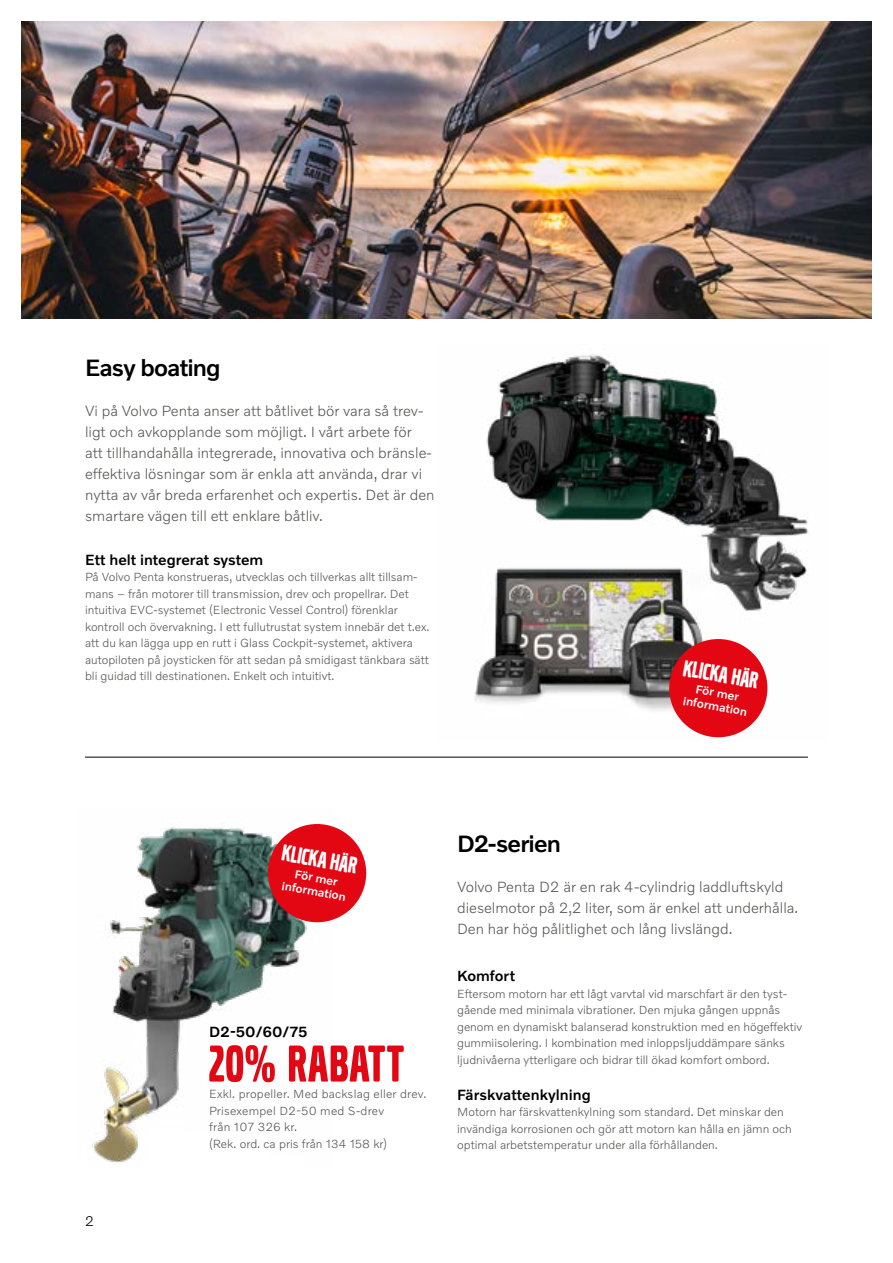
<style>
.page{position:relative;width:893px;height:1263px;background:#fff}
.page>*{position:absolute;margin:0;border:0;box-sizing:border-box;transform-origin:0 0}
.t1{font:54px "Volvo Broad Pro";letter-spacing:.015em;color:#e30613}
.t2{font:24.3px "Volvo Broad Pro";color:#fff}
.t3{font:500 24px "Volvo Novum";letter-spacing:-.035em;color:#000}
.t4{font:300 15px/21px "Volvo Novum";color:#575756}
.t5{font:500 15px "Volvo Novum";color:#000}
.t6{font:300 14.25px "Volvo Novum";color:#000}
.t7{font:300 12px/16.5px "Volvo Novum";color:#575756}
.t8{font:300 12px/16.5px "Volvo Novum";letter-spacing:.02em;color:#575756}
.t9{font:500 12px/13.5px "Volvo Novum";color:#fff;text-align:center}
</style>
<div class="page">
<img style="left:92px;top:824px;width:241px;height:339px">
<img style="left:21px;top:21px;width:851px;height:298px">
<hr style="left:85px;top:757px;width:723px;height:1px;background:#000">
<img style="left:474px;top:354px;width:334px;height:384px">
<div style="left:669px;top:639px;width:98px;height:98px;background:#e30613;border-radius:50%"></div>
<div style="left:268px;top:824px;width:98px;height:98px;background:#e30613;border-radius:50%"></div>
<h3 class="t3" style="left:85px;top:352px;width:137px">Easy boating</h3>
<p class="t4" style="left:85px;top:399px;width:351px">Vi på Volvo Penta anser att båtlivet bör vara så trev&shy;ligt och avkopplande som möjligt. I vårt arbete för<br>att tillhandahålla integrerade, innovativa och bränsle&shy;effektiva lösningar som är enkla att använda, drar vi nytta av vår breda erfarenhet och expertis. Det är den smartare vägen till ett enklare båtliv.</p>
<p class="t5" style="left:85px;top:550px;width:180px">Ett helt integrerat system</p>
<p class="t7" style="left:85px;top:568px;width:346px">På Volvo Penta konstrueras, utvecklas och tillverkas allt tillsam&shy;mans – från motorer till transmission, drev och propellrar. Det intuitiva EVC-systemet (Electronic Vessel Control) förenklar kontroll och övervakning. I ett fullutrustat system innebär det t.ex. att du kan lägga upp en rutt i Glass Cockpit-systemet, aktivera autopiloten på joysticken för att sedan på smidigast tänkbara sätt bli guidad till destinationen. Enkelt och intuitivt.</p>
<h2 class="t2" style="left:685px;top:656px;width:77px;rotate:10deg">KLICKA HÄR</h2>
<p class="t9" style="left:687px;top:680px;width:66px;rotate:10deg">För mer information</p>
<p class="t6" style="left:85px;top:1212px;width:10px">2</p>
<h2 class="t2" style="left:284px;top:841px;width:77px;rotate:10deg">KLICKA HÄR</h2>
<p class="t9" style="left:286px;top:865px;width:66px;rotate:10deg">För mer information</p>
<p class="t5" style="left:209px;top:1022px;width:100px">D2-50/60/75</p>
<h1 class="t1" style="left:209px;top:1038px;width:196px">20% RABATT</h1>
<p class="t8" style="left:209px;top:1085px;width:219px">Exkl. propeller. Med backslag eller drev.<br>Prisexempel D2-50 med S-drev<br>från 107 326 kr.<br>(Rek. ord. ca pris från 134 158 kr)</p>
<h3 class="t3" style="left:457px;top:829px;width:105px">D2-serien</h3>
<p class="t4" style="left:457px;top:876px;width:343px">Volvo Penta D2 är en rak 4-cylindrig laddluftskyld dieselmotor på 2,2 liter, som är enkel att underhålla.<br>Den har hög pålitlighet och lång livslängd.</p>
<p class="t5" style="left:457px;top:966px;width:59px">Komfort</p>
<p class="t7" style="left:457px;top:985px;width:347px">Eftersom motorn har ett lågt varvtal vid marschfart är den tyst&shy;gående med minimala vibrationer. Den mjuka gången uppnås genom en dynamiskt balanserad konstruktion med en högeffektiv gummiisolering. I kombination med inloppsljuddämpare sänks ljudnivåerna ytterligare och bidrar till ökad komfort ombord.</p>
<p class="t5" style="left:457px;top:1085px;width:135px">Färskvattenkylning</p>
<p class="t7" style="left:457px;top:1103px;width:336px">Motorn har färskvattenkylning som standard. Det minskar den invändiga korrosionen och gör att motorn kan hålla en jämn och optimal arbetstemperatur under alla förhållanden.</p>
</div>
